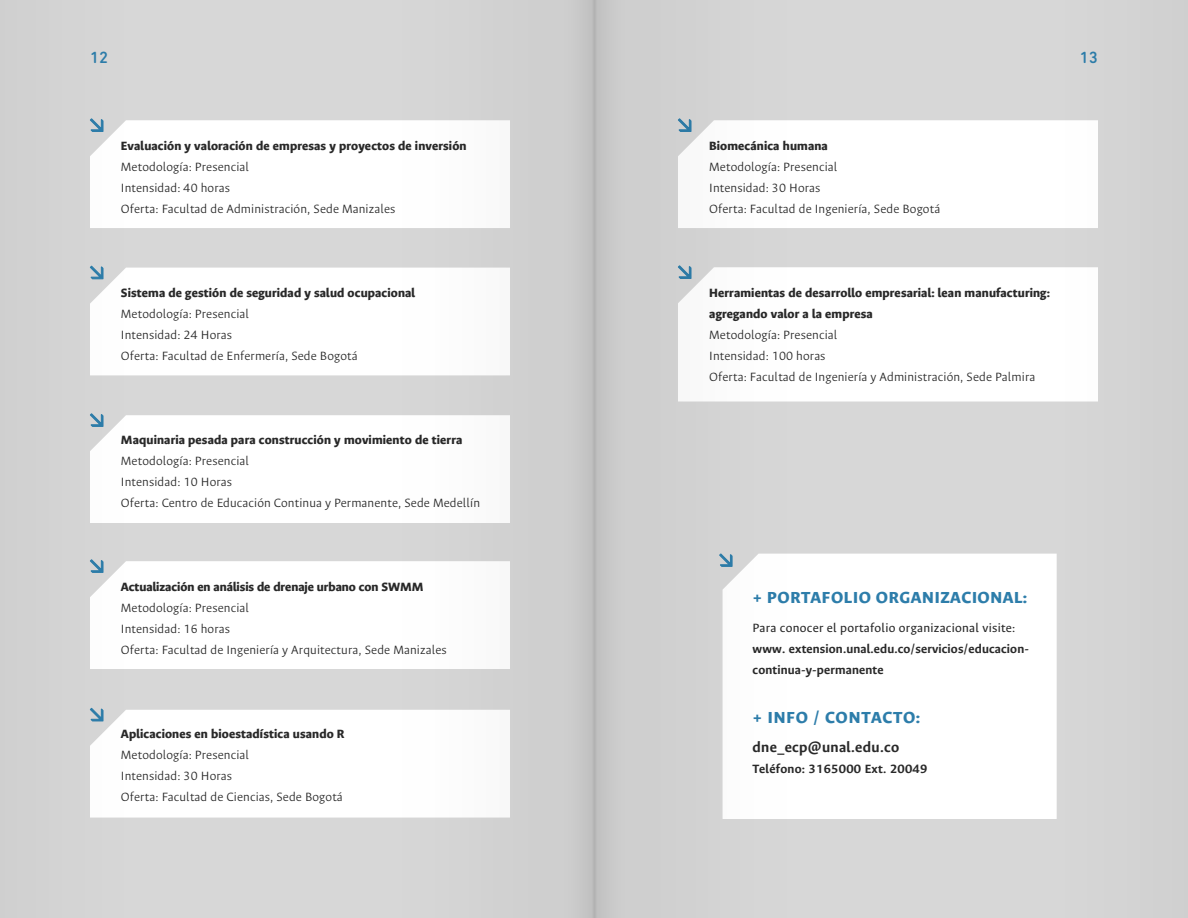
<style>
.page{position:relative;width:1188px;height:918px;background:#fff}
.page>*{position:absolute;margin:0;border:0;box-sizing:border-box;transform-origin:0 0}
.t1{font:800 18px "Ancizar Sans";letter-spacing:.035em;color:#2d7daa}
.t2{font:500 16.5px "DIN Next Rounded LT Pro";color:#2d7daa}
.t3{font:700 15.9px "Ancizar Sans";color:#292929}
.t4{font:300 13.5px/21px "Ancizar Sans";letter-spacing:.01em;color:#292929}
.t5{font:800 13.5px/21px "Ancizar Sans";letter-spacing:.01em;color:#292929}
.t6{font:700 13.5px/21px "Ancizar Sans";letter-spacing:.02em;color:#292929}
.t7{font:13.5px "Ancizar Sans";letter-spacing:.02em;color:#292929}
</style>
<div class="page">
<img style="left:0;top:0;width:1188px;height:918px">
<p class="t2" style="left:90px;top:48px;width:20px">12</p>
<p class="t2" style="left:1080px;top:48px;width:20px">13</p>
<p class="t5" style="left:121px;top:135px;width:347px">Evaluación y valoración de empresas y proyectos de inversión</p>
<p class="t4" style="left:121px;top:156px;width:276px">Metodología: Presencial<br>Intensidad: 40 horas<br>Oferta: Facultad de Administración, Sede Manizales</p>
<p class="t5" style="left:121px;top:282px;width:296px">Sistema de gestión de seguridad y salud ocupacional</p>
<p class="t4" style="left:121px;top:303px;width:238px">Metodología: Presencial<br>Intensidad: 24 Horas<br>Oferta: Facultad de Enfermería, Sede Bogotá</p>
<p class="t5" style="left:121px;top:429px;width:343px">Maquinaria pesada para construcción y movimiento de tierra</p>
<p class="t4" style="left:121px;top:450px;width:361px">Metodología: Presencial<br>Intensidad: 10 Horas<br>Oferta: Centro de Educación Continua y Permanente, Sede Medellín</p>
<p class="t5" style="left:121px;top:576px;width:304px">Actualización en análisis de drenaje urbano con SWMM</p>
<p class="t4" style="left:121px;top:597px;width:327px">Metodología: Presencial<br>Intensidad: 16 horas<br>Oferta: Facultad de Ingeniería y Arquitectura, Sede Manizales</p>
<p class="t5" style="left:121px;top:723px;width:225px">Aplicaciones en bioestadística usando R</p>
<p class="t4" style="left:121px;top:744px;width:223px">Metodología: Presencial<br>Intensidad: 30 Horas<br>Oferta: Facultad de Ciencias, Sede Bogotá</p>
<p class="t5" style="left:709px;top:135px;width:120px">Biomecánica humana</p>
<p class="t4" style="left:709px;top:156px;width:232px">Metodología: Presencial<br>Intensidad: 30 Horas<br>Oferta: Facultad de Ingeniería, Sede Bogotá</p>
<p class="t5" style="left:709px;top:282px;width:342px">Herramientas de desarrollo empresarial: lean manufacturing: agregando valor a la empresa</p>
<p class="t4" style="left:709px;top:324px;width:328px">Metodología: Presencial<br>Intensidad: 100 horas<br>Oferta: Facultad de Ingeniería y Administración, Sede Palmira</p>
<h1 class="t1" style="left:753px;top:588px;width:276px">+ PORTAFOLIO ORGANIZACIONAL:</h1>
<p class="t7" style="left:753px;top:620px;width:264px">Para conocer el portafolio organizacional visite:</p>
<p class="t6" style="left:753px;top:638px;width:278px">www. extension.unal.edu.co/servicios/educacion&shy;continua-y-permanente</p>
<h1 class="t1" style="left:753px;top:708px;width:169px">+ INFO / CONTACTO:</h1>
<p class="t3" style="left:753px;top:738px;width:148px">dne_ecp@unal.edu.co</p>
<p class="t6" style="left:753px;top:758px;width:176px">Teléfono: 3165000 Ext. 20049</p>
</div>
